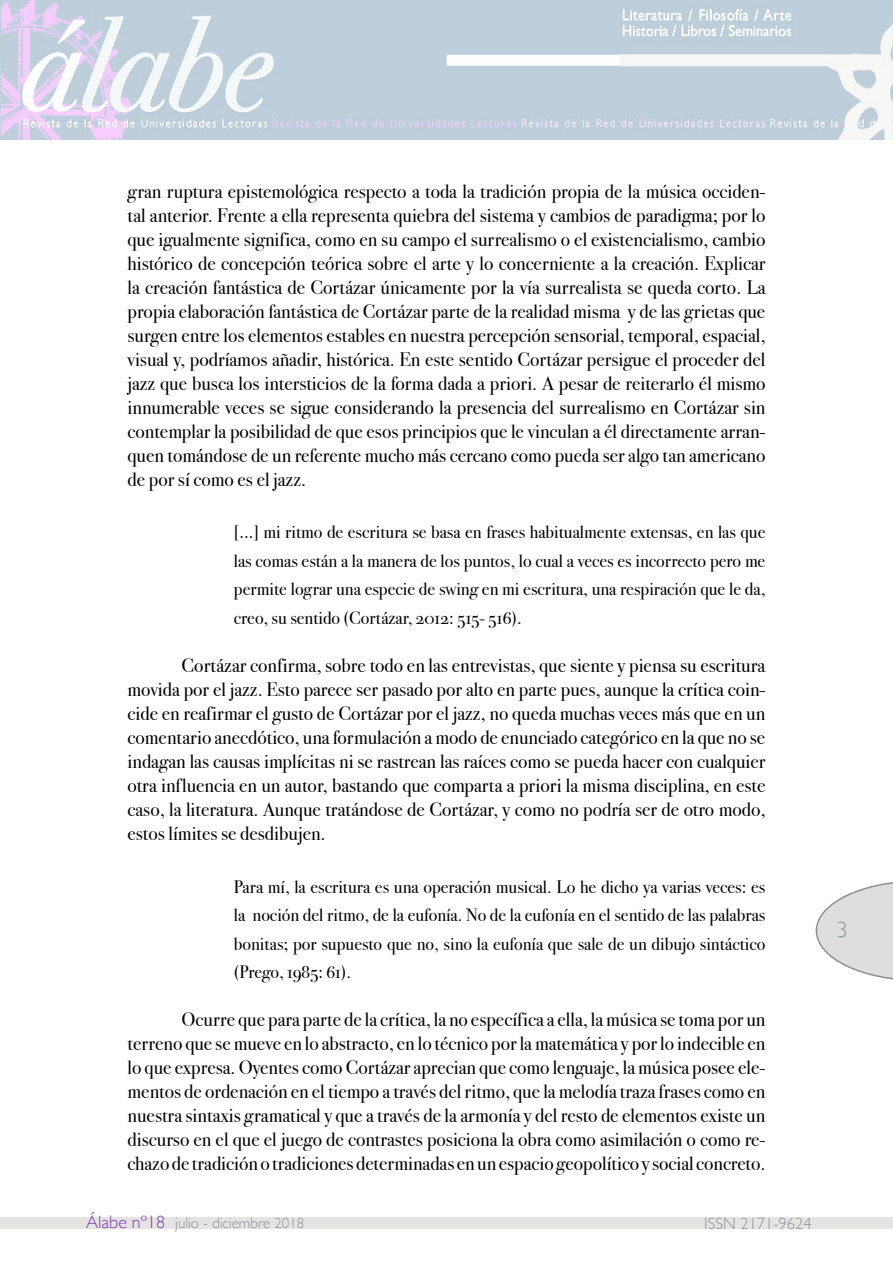
<style>
.page{position:relative;width:893px;height:1263px;background:#fff}
.page>*{position:absolute;margin:0;border:0;box-sizing:border-box;transform-origin:0 0}
.t1{font:300 22.5px "Gill Sans";color:#8a949d}
.t2{font:19.5px/24px "Bodoni Svty Two OSITCTT Book";color:#000;text-align:justify}
.t3{font:18px/28.5px "Bodoni Svty Two OSITCTT Book";color:#000;text-align:justify}
.t4{font:300 16.5px "Gill Sans";color:#8c959c}
.t5{font:300 15px "Gill Sans";color:#8c959c}
.s1{font-size:18px;color:#893ab6}
</style>
<div class="page">
<svg style="left:816px;top:882px;width:77px;height:98px"></svg>
<img style="left:0;top:0;width:893px;height:139px">
<div style="left:0;top:1218px;width:893px;height:11px;background:#e4e4e3"></div>
<p class="t2" style="left:128px;top:179px;width:639px">gran ruptura epistemológica respecto a toda la tradición propia de la música occiden&shy;tal anterior. Frente a ella representa quiebra del sistema y cambios de paradigma; por lo que igualmente significa, como en su campo el surrealismo o el existencialismo, cambio histórico de concepción teórica sobre el arte y lo concerniente a la creación. Explicar la creación fantástica de Cortázar únicamente por la vía surrealista se queda corto. La propia elaboración fantástica de Cortázar parte de la realidad misma y de las grietas que surgen entre los elementos estables en nuestra percepción sensorial, temporal, espacial, visual y, podríamos añadir, histórica. En este sentido Cortázar persigue el proceder del jazz que busca los intersticios de la forma dada a priori. A pesar de reiterarlo él mismo innumerable veces se sigue considerando la presencia del surrealismo en Cortázar sin contemplar la posibilidad de que esos principios que le vinculan a él directamente arran&shy;quen tomándose de un referente mucho más cercano como pueda ser algo tan americano de por sí como es el jazz.</p>
<p class="t3" style="left:234px;top:518px;width:533px">[…] mi ritmo de escritura se basa en frases habitualmente extensas, en las que las comas están a la manera de los puntos, lo cual a veces es incorrecto pero me permite lograr una especie de swing en mi escritura, una respiración que le da, creo, su sentido (Cortázar, 2012: 515- 516).</p>
<p class="t2" style="left:128px;top:653px;width:639px;text-indent:54px">Cortázar confirma, sobre todo en las entrevistas, que siente y piensa su escritura movida por el jazz. Esto parece ser pasado por alto en parte pues, aunque la crítica coin&shy;cide en reafirmar el gusto de Cortázar por el jazz, no queda muchas veces más que en un comentario anecdótico, una formulación a modo de enunciado categórico en la que no se indagan las causas implícitas ni se rastrean las raíces como se pueda hacer con cualquier otra influencia en un autor, bastando que comparta a priori la misma disciplina, en este caso, la literatura. Aunque tratándose de Cortázar, y como no podría ser de otro modo, estos límites se desdibujen.</p>
<p class="t3" style="left:234px;top:872px;width:533px">Para mí, la escritura es una operación musical. Lo he dicho ya varias veces: es la noción del ritmo, de la eufonía. No de la eufonía en el sentido de las palabras bonitas; por supuesto que no, sino la eufonía que sale de un dibujo sintáctico (Prego, 1985: 61).</p>
<p class="t2" style="left:128px;top:1007px;width:639px;text-indent:54px">Ocurre que para parte de la crítica, la no específica a ella, la música se toma por un terreno que se mueve en lo abstracto, en lo técnico por la matemática y por lo indecible en lo que expresa. Oyentes como Cortázar aprecian que como lenguaje, la música posee ele&shy;mentos de ordenación en el tiempo a través del ritmo, que la melodía traza frases como en nuestra sintaxis gramatical y que a través de la armonía y del resto de elementos existe un discurso en el que el juego de contrastes posiciona la obra como asimilación o como re&shy;chazo de tradición o tradiciones determinadas en un espacio geopolítico y social concreto.</p>
<p class="t5" style="left:86px;top:1211px;width:220px"><span class="s1">Álabe nº18</span> julio - diciembre 2018</p>
<p class="t4" style="left:704px;top:1211px;width:109px">ISSN 2171-9624</p>
<p class="t1" style="left:837px;top:912px;width:13px">3</p>
</div>
